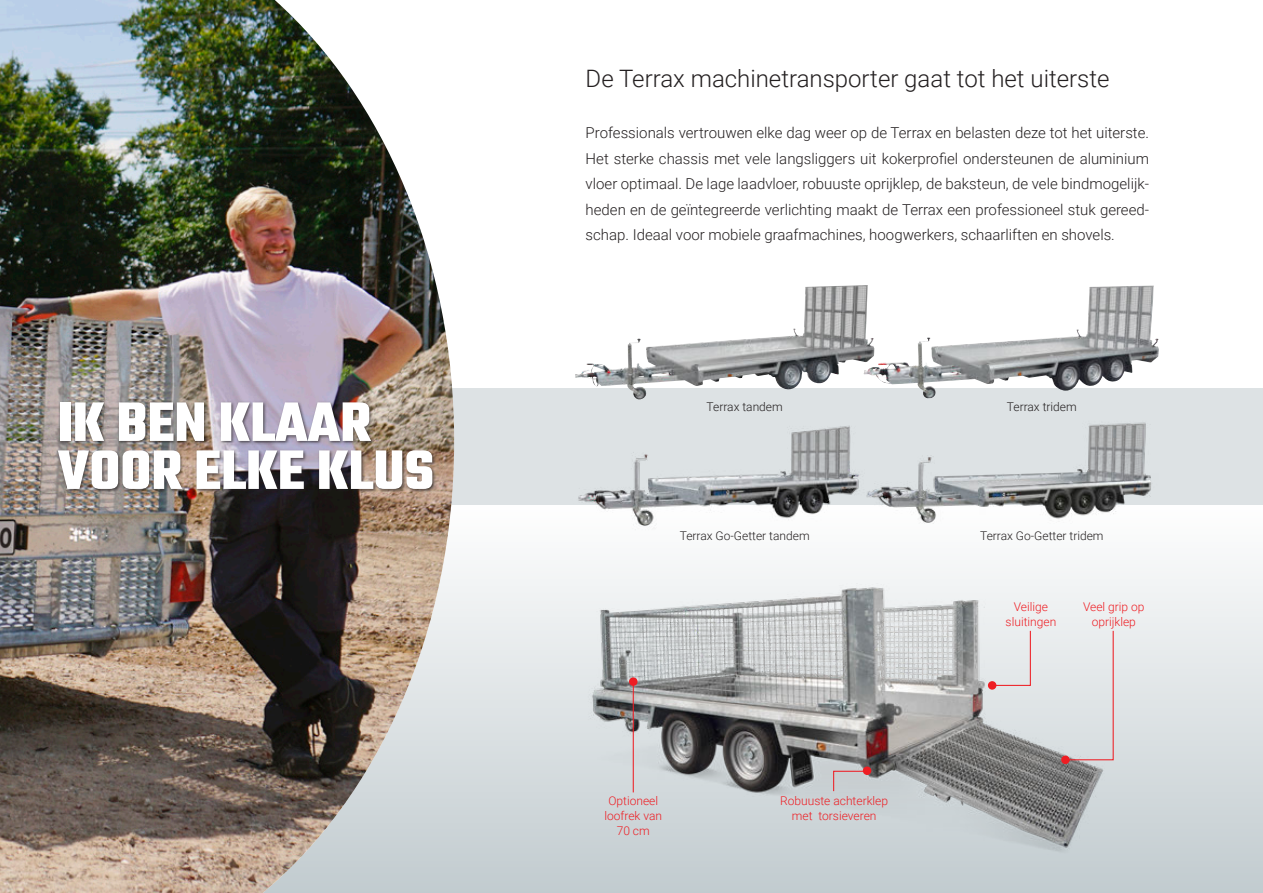
<style>
.page{position:relative;width:1263px;height:893px;background:#fff}
.page>*{position:absolute;margin:0;border:0;box-sizing:border-box;transform-origin:0 0}
.t1{font:700 60px/48px "Teko";color:#fff}
.t2{font:300 24px "Roboto";color:#231f20}
.t3{font:300 15px/25.5px "Roboto";color:#231f20;text-align:justify}
.t4{font:300 12px/15px "Roboto";color:#ee1d23;text-align:center}
.t5{font:300 12px "Roboto";color:#231f20}
</style>
<div class="page">
<div style="left:0;top:388px;width:1263px;height:117px;background:#dde2e4"></div>
<div style="left:0;top:505px;width:1263px;height:388px;background:linear-gradient(to bottom,#fefefe,#c2cbcf)"></div>
<img style="left:0;top:0;width:454px;height:893px">
<img style="left:581px;top:584px;width:524px;height:280px">
<hr style="left:633px;top:682px;width:1px;height:110px;background:#ee1d23">
<svg style="left:991px;top:630px;width:40px;height:56px;background:#e6e1e3"></svg>
<svg style="left:1064px;top:630px;width:50px;height:131px;background:#e0dfe1"></svg>
<svg style="left:833px;top:770px;width:33px;height:22px"></svg>
<div style="left:988px;top:681px;width:8px;height:9px;background:#ee1d23;border-radius:50%"></div>
<div style="left:1061px;top:755px;width:9px;height:9px;background:#ee1d23;border-radius:50%"></div>
<div style="left:863px;top:766px;width:8px;height:9px;background:#ee1d23;border-radius:50%"></div>
<div style="left:629px;top:677px;width:8px;height:9px;background:#ee1d23;border-radius:50%"></div>
<div style="left:57px;top:400px;width:380px;height:93px;background:#231f20;opacity:.7"></div>
<img style="left:575px;top:285px;width:292px;height:93px">
<img style="left:570px;top:426px;width:287px;height:111px">
<img style="left:863px;top:286px;width:270px;height:88px">
<img style="left:857px;top:422px;width:306px;height:116px">
<h2 class="t2" style="left:586px;top:68px;width:525px">De Terrax machinetransporter gaat tot het uiterste</h2>
<p class="t3" style="left:586px;top:121px;width:565px">Professionals vertrouwen elke dag weer op de Terrax en belasten deze tot het uiterste.<br>Het sterke chassis met vele langsliggers uit kokerprofiel ondersteunen de aluminium vloer optimaal. De lage laadvloer, robuuste oprijklep, de baksteun, de vele bindmogelijk&shy;heden en de geïntegreerde verlichting maakt de Terrax een professioneel stuk gereed&shy;schap. Ideaal voor mobiele graafmachines, hoogwerkers, schaarliften en shovels.</p>
<h1 class="t1" style="left:57px;top:396px;width:378px">IK BEN KLAAR<br>VOOR ELKE KLUS</h1>
<p class="t5" style="left:707px;top:402px;width:78px">Terrax tandem</p>
<p class="t5" style="left:680px;top:530px;width:131px">Terrax Go-Getter tandem</p>
<p class="t4" style="left:604px;top:794px;width:59px">Optioneel loofrek van<br>70 cm</p>
<p class="t4" style="left:780px;top:794px;width:109px">Robuuste achterklep met torsieveren</p>
<p class="t5" style="left:1007px;top:402px;width:71px">Terrax tridem</p>
<p class="t5" style="left:980px;top:530px;width:125px">Terrax Go-Getter tridem</p>
<p class="t4" style="left:1006px;top:600px;width:52px">Veilige sluitingen</p>
<p class="t4" style="left:1083px;top:600px;width:63px">Veel grip op oprijklep</p>
</div>
